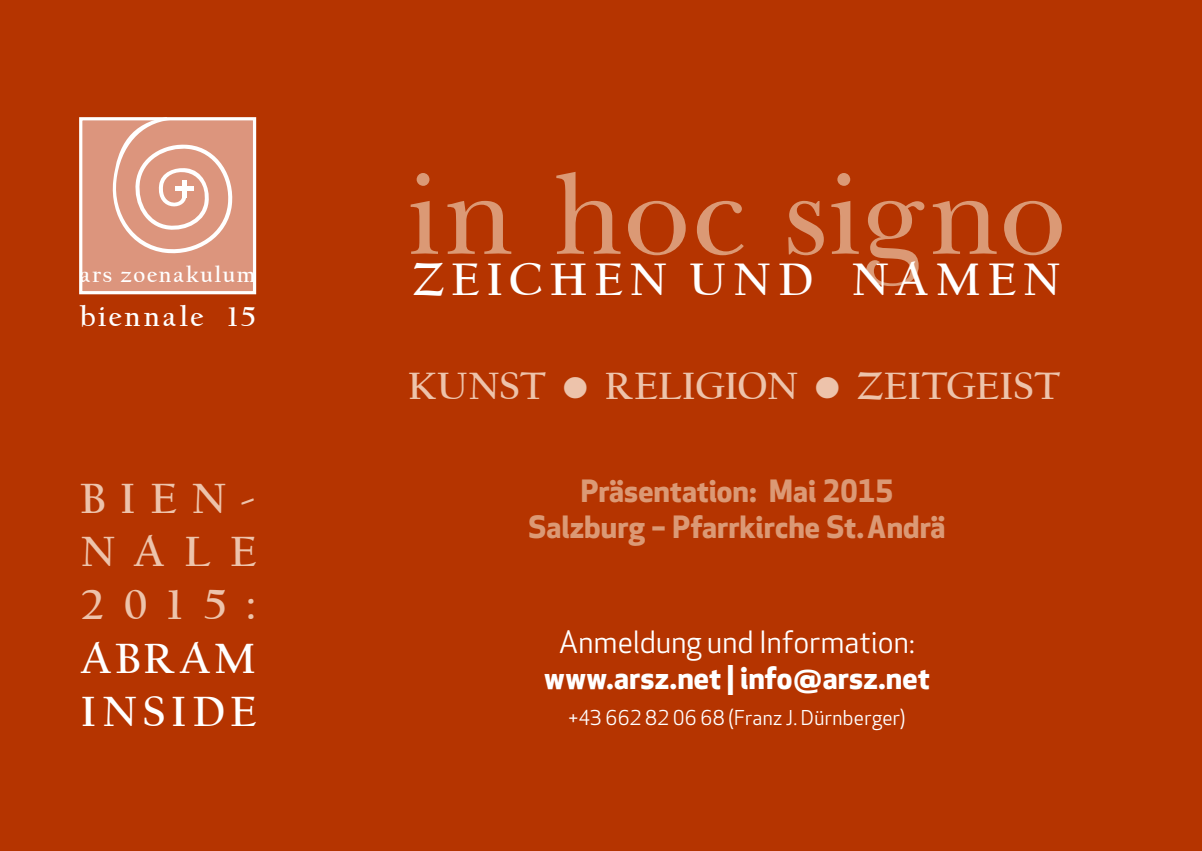
<style>
.page{position:relative;width:1202px;height:851px;background:#fff}
.page>*{position:absolute;margin:0;border:0;box-sizing:border-box;transform-origin:0 0}
.t1{font:120px "New Baskerville Std";letter-spacing:.005em;color:#db9975}
.t2{font:700 47.8px "Californian FB";letter-spacing:.15em;color:#fff}
.t3{font:700 44.4px/53.4px "Californian FB";letter-spacing:.44em;color:#edc3ab;text-align:justify}
.t4{font:700 44.4px/53.4px "Californian FB";letter-spacing:.11em;color:#fff}
.t5{font:700 40px "Californian FB";letter-spacing:.005em;color:#edc3ab}
.t6{font:700 30px/36px "Apex New";color:#db9975;text-align:center}
.t7{font:700 30px "Apex New";letter-spacing:.005em;color:#fff}
.t8{font:30px "Apex New";letter-spacing:.005em;color:#fff}
.t9{font:700 28.8px "Californian FB";color:#fff}
.t10{font:700 22.6px "Californian FB";letter-spacing:.08em;color:#fff}
.t11{font:20px "Apex New";letter-spacing:.015em;color:#fff}
</style>
<div class="page">
<div style="left:0;top:0;width:1202px;height:850px;background:#b53400"></div>
<div style="left:81px;top:119px;width:174px;height:173px;background:#dc957d"></div>
<div style="left:79px;top:117px;width:177px;height:177px;border:3px solid #fff"></div>
<svg style="left:109px;top:117px;width:126px;height:137px"></svg>
<hr style="left:182px;top:180px;width:4px;height:17px;background:#fff">
<hr style="left:175px;top:186px;width:18px;height:4px;background:#fff">
<p class="t10" style="left:80px;top:261px;width:177px">ARS ZOENAKULUM</p>
<p class="t9" style="left:80px;top:300px;width:178px">BIENNALE 15</p>
<h3 class="t3" style="left:81px;top:471px;width:177px">BIEN-NALE 2015:</h3>
<h3 class="t4" style="left:81px;top:631px;width:177px">ABRAM<br>INSIDE</h3>
<h1 class="t1" style="left:408px;top:145px;width:660px">in hoc signo</h1>
<h2 class="t2" style="left:412px;top:252px;width:649px">ZEICHEN UND NAMEN</h2>
<h3 class="t5" style="left:408px;top:363px;width:653px">KUNST • RELIGION • ZEITGEIST</h3>
<p class="t6" style="left:528px;top:471px;width:418px">Präsentation: Mai 2015<br>Salzburg – Pfarrkirche St. Andrä</p>
<p class="t8" style="left:559px;top:623px;width:357px">Anmeldung und Information:</p>
<p class="t7" style="left:544px;top:656px;width:387px">www.arsz.net | info@arsz.net</p>
<p class="t11" style="left:568px;top:705px;width:339px">+43 662 82 06 68 (Franz J. Dürnberger)</p>
</div>
